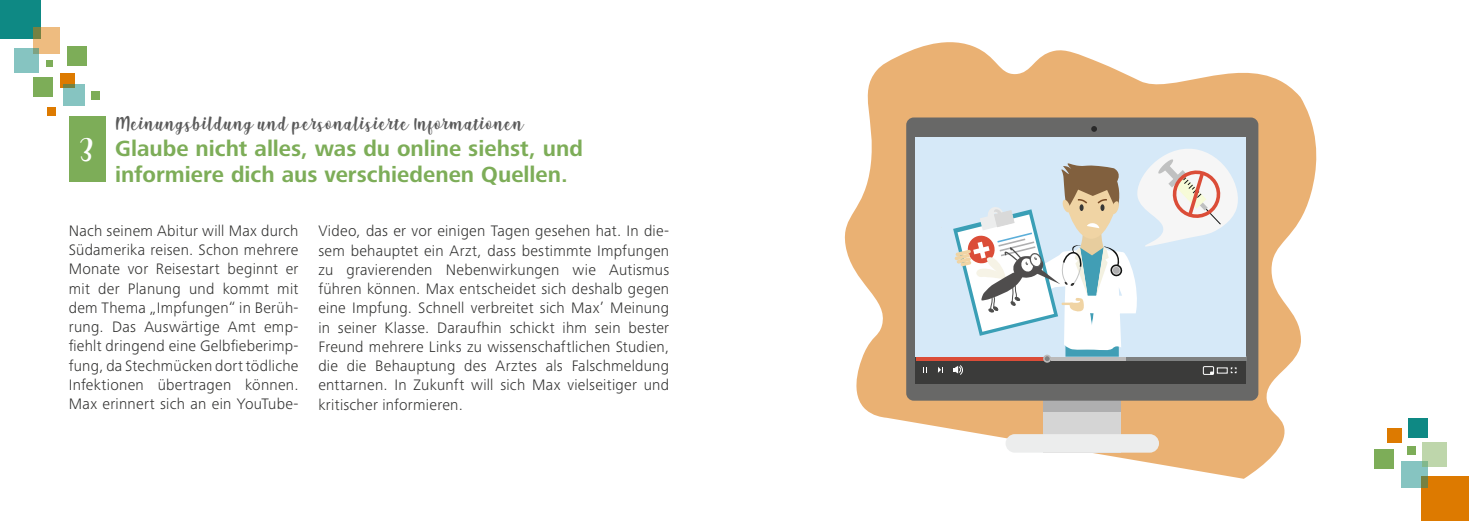
<style>
.page{position:relative;width:1469px;height:521px;background:#fff}
.page>*{position:absolute;margin:0;border:0;box-sizing:border-box;transform-origin:0 0}
.t1{font:31.5px "Shink";color:#fff}
.t2{font:700 22.75px/26.2px "Hd M Frutiger Next Pro";color:#7dad58}
.t3{font:17.15px "Shink";letter-spacing:.015em;color:#5a5a5a}
.t4{font:300 15.75px/19.2px "Hd M Frutiger Next Pro";letter-spacing:.02em;color:#313130;text-align:justify}
</style>
<div class="page">
<div style="left:69px;top:117px;width:37px;height:65px;background:#7dad58"></div>
<div style="left:0;top:0;width:40px;height:39px;background:#0e8984"></div>
<div style="left:33px;top:77px;width:20px;height:20px;background:#7dad58"></div>
<div style="left:67px;top:46px;width:20px;height:20px;background:#7dad58"></div>
<svg style="left:33px;top:27px;width:27px;height:27px"></svg>
<div style="left:60px;top:74px;width:14px;height:14px;background:#dd7a00"></div>
<div style="left:14px;top:48px;width:25px;height:25px;background:#86c4c1"></div>
<div style="left:47px;top:60px;width:6px;height:7px;background:#7dad58"></div>
<svg style="left:64px;top:84px;width:21px;height:22px"></svg>
<div style="left:91px;top:91px;width:9px;height:9px;background:#7dad58"></div>
<div style="left:47px;top:107px;width:9px;height:9px;background:#dd7a00"></div>
<div style="left:1421px;top:476px;width:47px;height:45px;background:#dd7a00"></div>
<div style="left:1408px;top:418px;width:20px;height:20px;background:#0e8984"></div>
<div style="left:1374px;top:449px;width:20px;height:20px;background:#7dad58"></div>
<svg style="left:1401px;top:461px;width:27px;height:27px"></svg>
<div style="left:1386px;top:428px;width:15px;height:15px;background:#dd7a00"></div>
<div style="left:1422px;top:443px;width:24px;height:24px;background:#bed6ab"></div>
<div style="left:1407px;top:446px;width:9px;height:9px;background:#7dad58"></div>
<svg style="left:845px;top:42px;width:471px;height:437px;fill:#eab173"></svg>
<div style="left:1043px;top:406px;width:78px;height:47px;background:#d5d5d5"></div>
<div style="left:1043px;top:365px;width:78px;height:47px;background:#afafb0"></div>
<div style="left:1005px;top:434px;width:154px;height:19px;background:#eceded;border-radius:9px"></div>
<div style="left:910px;top:122px;width:343px;height:274px;background:#686867;border-radius:3px"></div>
<div style="left:906px;top:117px;width:352px;height:284px;border:9px solid #686867;border-radius:3px"></div>
<div style="left:915px;top:356px;width:331px;height:27px;background:#3b3b3a"></div>
<hr style="left:915px;top:357px;width:130px;height:4px;background:#db4d38">
<hr style="left:1113px;top:357px;width:133px;height:4px;background:#7f8181">
<div style="left:915px;top:138px;width:331px;height:219px;background:#d6e9f8"></div>
<svg style="left:923px;top:367px;width:4px;height:6px"></svg>
<svg style="left:937px;top:367px;width:6px;height:6px"></svg>
<svg style="left:1091px;top:126px;width:6px;height:6px"></svg>
<svg style="left:953px;top:149px;width:285px;height:226px"></svg>
<h1 class="t1" style="left:80px;top:133px;width:15px">3</h1>
<p class="t3" style="left:115px;top:114px;width:410px">Meinungsbildung und personalisierte Informationen</p>
<h2 class="t2" style="left:115px;top:135px;width:469px">Glaube nicht alles, was du online siehst, und informiere dich aus verschiedenen Quellen.</h2>
<p class="t4" style="left:69px;top:221px;width:231px">Nach seinem Abitur will Max durch Südamerika reisen. Schon mehrere Monate vor Reisestart beginnt er mit der Planung und kommt mit dem Thema „Impfungen“ in Berüh&shy;rung. Das Auswärtige Amt emp&shy;fiehlt dringend eine Gelbfieberimp&shy;fung, da Stechmücken dort tödliche Infektionen übertragen können.<br>Max erinnert sich an ein YouTube-</p>
<p class="t4" style="left:318px;top:221px;width:352px">Video, das er vor einigen Tagen gesehen hat. In die&shy;sem behauptet ein Arzt, dass bestimmte Impfungen zu gravierenden Nebenwirkungen wie Autismus führen können. Max entscheidet sich deshalb gegen eine Impfung. Schnell verbreitet sich Max’ Meinung in seiner Klasse. Daraufhin schickt ihm sein bester Freund mehrere Links zu wissenschaftlichen Studien, die die Behauptung des Arztes als Falschmeldung enttarnen. In Zukunft will sich Max vielseitiger und kritischer informieren.</p>
</div>
